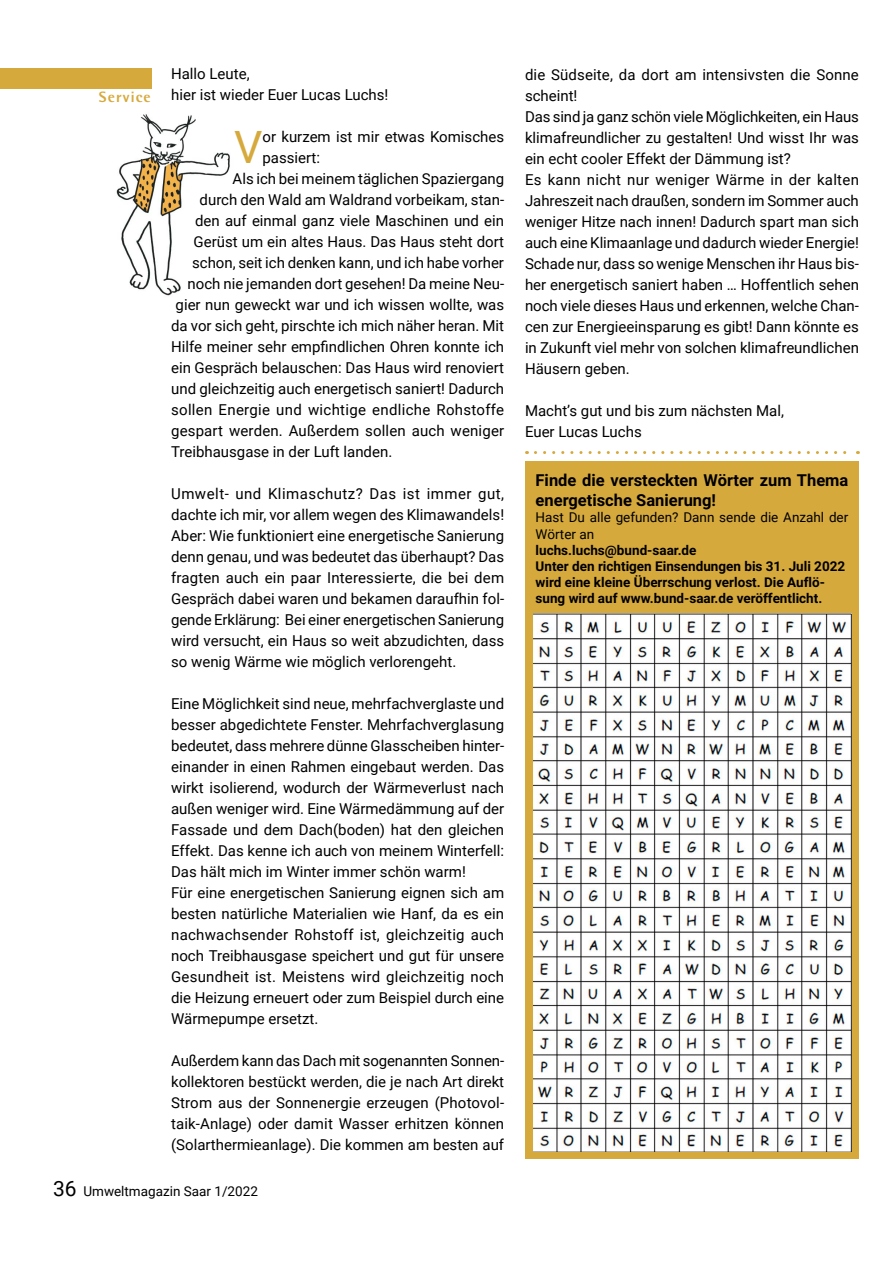
<style>
.page{position:relative;width:893px;height:1263px;background:#fff}
.page>*{position:absolute;margin:0;border:0;box-sizing:border-box;transform-origin:0 0}
.t1{font:44.55px "Roboto";color:#d6a93c}
.t2{font:700 16.5px/19.8px "Roboto";color:#000}
.t3{font:15px/21px "Roboto";color:#000}
.t4{font:15px "Roboto";letter-spacing:.02em;color:#000}
.t5{font:800 15px "Agfa Rotis Semisans";letter-spacing:.075em;color:#d6a93c}
.t6{font:700 13.5px/16.2px "Roboto";color:#000}
.t7{font:13.5px/16.2px "Roboto";color:#000}
.s1{font-size:21px}
</style>
<div class="page">
<img style="left:116px;top:114px;width:114px;height:182px">
<div style="left:0;top:69px;width:151px;height:20px;background:#d6a93c"></div>
<div style="left:525px;top:461px;width:334px;height:698px;background:#d6a93c"></div>
<img style="left:533px;top:613px;width:318px;height:538px">
<svg style="left:535px;top:451px;width:323px;height:3px"></svg>
<p class="t5" style="left:99px;top:87px;width:53px">Service</p>
<p class="t3" style="left:171px;top:62px;width:219px">Hallo Leute,<br>hier ist wieder Euer Lucas Luchs!</p>
<h1 class="t1" style="left:234px;top:116px;width:30px">V</h1>
<p class="t3" style="left:262px;top:125px;width:243px">or kurzem ist mir etwas Komisches</p>
<p class="t3" style="left:262px;top:146px;width:59px">passiert:</p>
<p class="t3" style="left:233px;top:167px;width:273px">Als ich bei meinem täglichen Spaziergang</p>
<p class="t3" style="left:200px;top:188px;width:306px">durch den Wald am Waldrand vorbeikam, stan-</p>
<p class="t3" style="left:195px;top:209px;width:311px">den auf einmal ganz viele Maschinen und ein</p>
<p class="t3" style="left:194px;top:230px;width:312px">Gerüst um ein altes Haus. Das Haus steht dort</p>
<p class="t3" style="left:192px;top:251px;width:313px">schon, seit ich denken kann, und ich habe vorher</p>
<p class="t3" style="left:188px;top:272px;width:318px">noch nie jemanden dort gesehen! Da meine Neu-</p>
<p class="t3" style="left:176px;top:293px;width:330px">gier nun geweckt war und ich wissen wollte, was</p>
<p class="t3" style="left:171px;top:314px;width:335px">da vor sich geht, pirschte ich mich näher heran. Mit</p>
<p class="t3" style="left:171px;top:335px;width:334px">Hilfe meiner sehr empfindlichen Ohren konnte ich</p>
<p class="t3" style="left:171px;top:356px;width:335px">ein Gespräch belauschen: Das Haus wird renoviert</p>
<p class="t3" style="left:171px;top:377px;width:335px">und gleichzeitig auch energetisch saniert! Dadurch</p>
<p class="t4" style="left:171px;top:399px;width:335px">sollen Energie und wichtige endliche Rohstoffe</p>
<p class="t3" style="left:171px;top:419px;width:335px">gespart werden. Außerdem sollen auch weniger</p>
<p class="t3" style="left:171px;top:440px;width:223px">Treibhausgase in der Luft landen.</p>
<p class="t3" style="left:171px;top:482px;width:335px;text-align:justify">Umwelt- und Klimaschutz? Das ist immer gut, dachte ich mir, vor allem wegen des Klimawandels!<br>Aber: Wie funktioniert eine energetische Sanierung denn genau, und was bedeutet das überhaupt? Das fragten auch ein paar Interessierte, die bei dem Gespräch dabei waren und bekamen daraufhin fol&shy;gende Erklärung: Bei einer energetischen Sanierung wird versucht, ein Haus so weit abzudichten, dass so wenig Wärme wie möglich verlorengeht.</p>
<p class="t3" style="left:171px;top:692px;width:335px">Eine Möglichkeit sind neue, mehrfachverglaste und besser abgedichtete Fenster. Mehrfachverglasung bedeutet, dass mehrere dünne Glasscheiben hinter&shy;einander in einen Rahmen eingebaut werden. Das wirkt isolierend, wodurch der Wärmeverlust nach außen weniger wird. Eine Wärmedämmung auf der Fassade und dem Dach(boden) hat den gleichen Effekt. Das kenne ich auch von meinem Winterfell:<br>Das hält mich im Winter immer schön warm!<br>Für eine energetischen Sanierung eignen sich am besten natürliche Materialien wie Hanf, da es ein nachwachsender Rohstoff ist, gleichzeitig auch noch Treibhausgase speichert und gut für unsere Gesundheit ist. Meistens wird gleichzeitig noch die Heizung erneuert oder zum Beispiel durch eine Wärmepumpe ersetzt.</p>
<p class="t3" style="left:171px;top:1049px;width:335px;text-align:justify">Außerdem kann das Dach mit sogenannten Sonnen&shy;kollektoren bestückt werden, die je nach Art direkt Strom aus der Sonnenergie erzeugen (Photovol&shy;taik-Anlage) oder damit Wasser erhitzen können (Solarthermieanlage). Die kommen am besten auf</p>
<p class="t7" style="left:53px;top:1182px;width:206px"><span class="s1">36</span> Umweltmagazin Saar 1/2022</p>
<p class="t3" style="left:525px;top:64px;width:335px">die Südseite, da dort am intensivsten die Sonne scheint!<br>Das sind ja ganz schön viele Möglichkeiten, ein Haus klimafreundlicher zu gestalten! Und wisst Ihr was ein echt cooler Effekt der Dämmung ist?<br>Es kann nicht nur weniger Wärme in der kalten Jahreszeit nach draußen, sondern im Sommer auch weniger Hitze nach innen! Dadurch spart man sich auch eine Klimaanlage und dadurch wieder Energie!<br>Schade nur, dass so wenige Menschen ihr Haus bis&shy;her energetisch saniert haben … Hoffentlich sehen noch viele dieses Haus und erkennen, welche Chan&shy;cen zur Energieeinsparung es gibt! Dann könnte es in Zukunft viel mehr von solchen klimafreundlichen Häusern geben.</p>
<p class="t3" style="left:525px;top:400px;width:261px">Macht’s gut und bis zum nächsten Mal,<br>Euer Lucas Luchs</p>
<p class="t2" style="left:536px;top:470px;width:314px">Finde die versteckten Wörter zum Thema energetische Sanierung!</p>
<p class="t7" style="left:536px;top:509px;width:314px">Hast Du alle gefunden? Dann sende die Anzahl der<br>Wörter an</p>
<p class="t6" style="left:536px;top:541px;width:311px">luchs.luchs@bund-saar.de<br>Unter den richtigen Einsendungen bis 31. Juli 2022 wird eine kleine Überrschung verlost. Die Auflö&shy;sung wird auf www.bund-saar.de veröffentlicht.</p>
</div>
